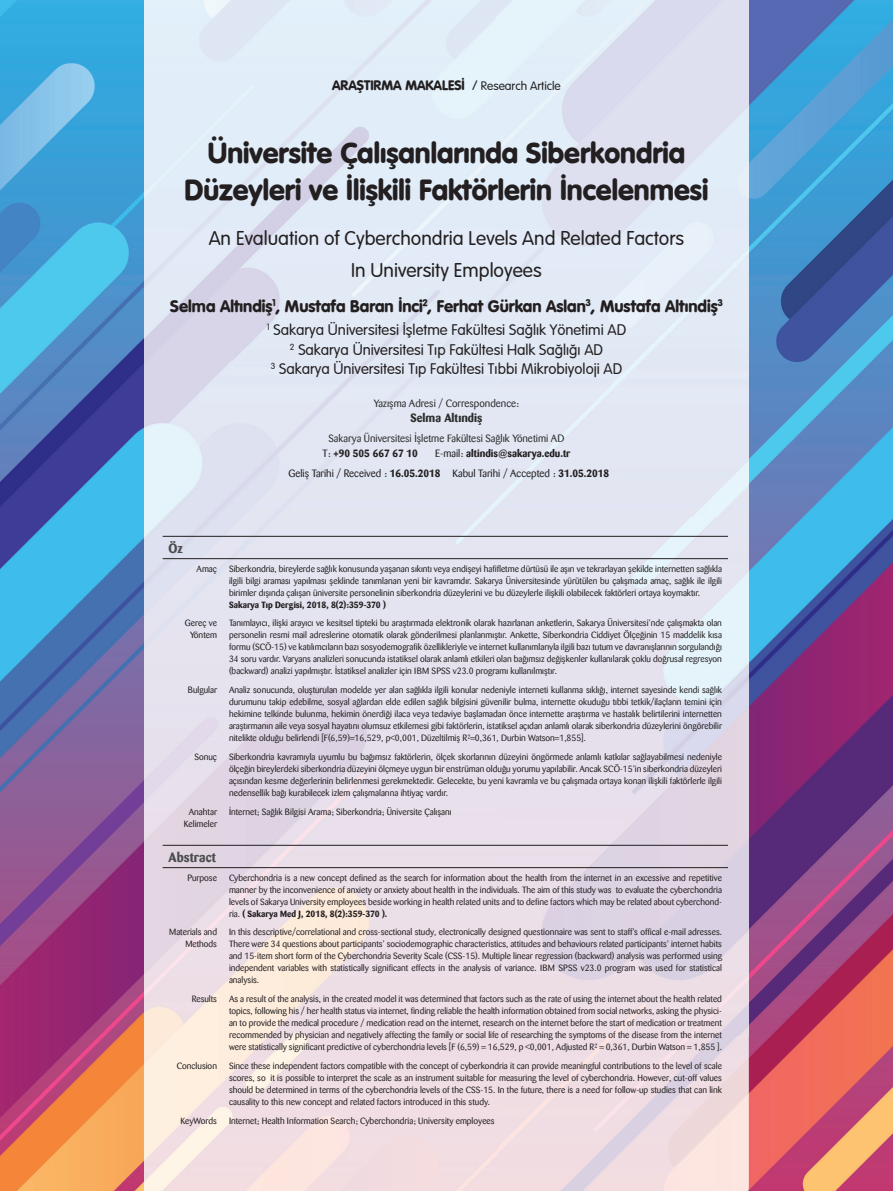
<style>
.page{position:relative;width:893px;height:1191px;background:#fff}
.page>*{position:absolute;margin:0;border:0;box-sizing:border-box;transform-origin:0 0}
.t1{font:900 28.5px/37.5px "Vag Rounded";color:#231f20;text-align:center}
.t2{font:300 19.5px/31.5px "Vag Rounded";color:#231f20;text-align:center}
.t3{font:900 16.5px "Vag Rounded";color:#231f20}
.t4{font:300 15px/19.5px "Vag Rounded";color:#231f20;text-align:center}
.t5{font:900 13.5px "Vag Rounded";color:#231f20}
.t6{font:700 13.5px "Barmeno";color:#4b4c4d}
.t7{font:700 12px "Barmeno";color:#2c2d2c}
.t8{font:10.5px/15px "Barmeno";color:#2c2d2c}
.t9{font:10.5px/20.1px "Barmeno";color:#231f20}
.t10{font:9px/12px "Barmeno";color:#231f20;text-align:justify}
.t11{font:700 9px "Barmeno";color:#231f20}
.s1{font-weight:300}
.s2{font-weight:300;font-size:12px}
.s3{color:#231f20}
.s4{font-weight:700;color:#231f20}
.s5{font-weight:700}
</style>
<div class="page">
<img style="left:0;top:0;width:893px;height:1191px">
<img style="left:144px;top:0;width:604px;height:1191px">
<hr style="left:163px;top:536px;width:60px;height:1px;background:#231f20">
<hr style="left:223px;top:536px;width:505px;height:1px;background:#231f20">
<hr style="left:163px;top:558px;width:60px;height:1px;background:#231f20">
<hr style="left:223px;top:558px;width:505px;height:1px;background:#231f20">
<hr style="left:163px;top:867px;width:60px;height:1px;background:#231f20">
<hr style="left:163px;top:845px;width:60px;height:1px;background:#231f20">
<hr style="left:223px;top:845px;width:505px;height:1px;background:#231f20">
<hr style="left:223px;top:867px;width:505px;height:1px;background:#231f20">
<h3 class="t5" style="left:332px;top:76px;width:230px">ARAŞTIRMA MAKALESİ <span class="s1">/</span> <span class="s2">Research Article</span></h3>
<h1 class="t1" style="left:185px;top:133px;width:525px">Üniversite Çalışanlarında Siberkondria<br>Düzeyleri ve İlişkili Faktörlerin İncelenmesi</h1>
<h2 class="t2" style="left:209px;top:222px;width:477px">An Evaluation of Cyberchondria Levels And Related Factors<br>In University Employees</h2>
<h3 class="t3" style="left:170px;top:295px;width:554px">Selma Altındiş<sup>1</sup>, Mustafa Baran İnci<sup>2</sup>, Ferhat Gürkan Aslan<sup>3</sup>, Mustafa Altındiş<sup>3</sup></h3>
<h3 class="t4" style="left:267px;top:320px;width:361px"><sup>1</sup> Sakarya Üniversitesi İşletme Fakültesi Sağlık Yönetimi AD<br><sup>2</sup> Sakarya Üniversitesi Tıp Fakültesi Halk Sağlığı AD<br><sup>3</sup> Sakarya Üniversitesi Tıp Fakültesi Tıbbi Mikrobiyoloji AD</h3>
<p class="t8" style="left:374px;top:395px;width:147px">Yazışma Adresi / Correspondence:</p>
<h3 class="t7" style="left:411px;top:410px;width:73px">Selma Altındiş</h3>
<p class="t8" style="left:322px;top:430px;width:243px;text-indent:6px">Sakarya Üniversitesi İşletme Fakültesi Sağlık Yönetimi AD<br><span class="s3">T:</span> <span class="s4">+90 505 667 67 10</span></p>
<p class="t9" style="left:288px;top:443px;width:322px;text-indent:147px">E-mail: <span class="s5">altindis@sakarya.edu.tr<br></span>Geliş Tarihi / Received : <span class="s5">16.05.2018</span> Kabul Tarihi / Accepted : <span class="s5">31.05.2018</span></p>
<h3 class="t6" style="left:169px;top:540px;width:16px">Öz</h3>
<p class="t10" style="left:197px;top:562px;width:22px">Amaç</p>
<p class="t10" style="left:229px;top:562px;width:494px">Siberkondria, bireylerde sağlık konusunda yaşanan sıkıntı veya endişeyi hafifletme dürtüsü ile aşırı ve tekrarlayan şekilde internetten sağlıkla ilgili bilgi araması yapılması şeklinde tanımlanan yeni bir kavramdır. Sakarya Üniversitesinde yürütülen bu çalışmada amaç, sağlık ile ilgili birimler dışında çalışan üniversite personelinin siberkondria düzeylerini ve bu düzeylerle ilişkili olabilecek faktörleri ortaya koymaktır.</p>
<p class="t11" style="left:229px;top:599px;width:159px">Sakarya Tıp Dergisi, 2018, 8(2):359-370 )</p>
<p class="t10" style="left:185px;top:617px;width:34px;text-align:center">Gereç ve<br>Yöntem</p>
<p class="t10" style="left:229px;top:617px;width:494px">Tanımlayıcı, ilişki arayıcı ve kesitsel tipteki bu araştırmada elektronik olarak hazırlanan anketlerin, Sakarya Üniversitesi’nde çalışmakta olan personelin resmi mail adreslerine otomatik olarak gönderilmesi planlanmıştır. Ankette, Siberkondria Ciddiyet Ölçeğinin 15 maddelik kısa formu (SCÖ-15) ve katılımcıların bazı sosyodemografik özellikleriyle ve internet kullanımlarıyla ilgili bazı tutum ve davranışlarının sorgulandığı 34 soru vardır. Varyans analizleri sonucunda istatiksel olarak anlamlı etkileri olan bağımsız değişkenler kullanılarak çoklu doğrusal regresyon (backward) analizi yapılmıştır. İstatiksel analizler için IBM SPSS v23.0 programı kullanılmıştır.</p>
<p class="t10" style="left:188px;top:684px;width:31px">Bulgular</p>
<p class="t10" style="left:229px;top:684px;width:494px">Analiz sonucunda, oluşturulan modelde yer alan sağlıkla ilgili konular nedeniyle interneti kullanma sıklığı, internet sayesinde kendi sağlık durumunu takip edebilme, sosyal ağlardan elde edilen sağlık bilgisini güvenilir bulma, internette okuduğu tıbbi tetkik/ilaçların temini için hekimine telkinde bulunma, hekimin önerdiği ilaca veya tedaviye başlamadan önce internette araştırma ve hastalık belirtilerini internetten araştırmanın aile veya sosyal hayatını olumsuz etkilemesi gibi faktörlerin, istatiksel açıdan anlamlı olarak siberkondria düzeylerini öngörebilir nitelikte olduğu belirlendi [F(6,59)=16,529, p&lt;0,001, Düzeltilmiş R²=0,361, Durbin Watson=1,855].</p>
<p class="t10" style="left:194px;top:751px;width:24px">Sonuç</p>
<p class="t10" style="left:229px;top:751px;width:494px">Siberkondria kavramıyla uyumlu bu bağımsız faktörlerin, ölçek skorlarının düzeyini öngörmede anlamlı katkılar sağlayabilmesi nedeniyle ölçeğin bireylerdeki siberkondria düzeyini ölçmeye uygun bir enstrüman olduğu yorumu yapılabilir. Ancak SCÖ-15’in siberkondria düzeyleri açısından kesme değerlerinin belirlenmesi gerekmektedir. Gelecekte, bu yeni kavramla ve bu çalışmada ortaya konan ilişkili faktörlerle ilgili nedensellik bağı kurabilecek izlem çalışmalarına ihtiyaç vardır.</p>
<p class="t10" style="left:184px;top:806px;width:35px;text-align:center">Anahtar<br>Kelimeler</p>
<p class="t10" style="left:229px;top:806px;width:224px">İnternet; Sağlık Bilgisi Arama; Siberkondria; Üniversite Çalışanı</p>
<h3 class="t6" style="left:169px;top:848px;width:49px">Abstract</h3>
<p class="t10" style="left:187px;top:871px;width:31px">Purpose</p>
<p class="t10" style="left:229px;top:871px;width:494px">Cyberchondria is a new concept defined as the search for information about the health from the internet in an excessive and repetitive manner by the inconvenience of anxiety or anxiety about health in the individuals. The aim of this study was to evaluate the cyberchondria levels of Sakarya University employees beside working in health related units and to define factors which may be related about cyberchond&shy;ria. <span class="s5">( Sakarya Med J, 2018, 8(2):359-370 ).</span></p>
<p class="t10" style="left:169px;top:926px;width:49px;text-align:right">Materials and<br>Methods</p>
<p class="t10" style="left:229px;top:926px;width:494px">In this descriptive/correlational and cross-sectional study, electronically designed questionnaire was sent to staff’s offical e-mail adresses.<br>There were 34 questions about participants’ sociodemographic characteristics, attitudes and behaviours related participants’ internet habits and 15-item short form of the Cyberchondria Severity Scale (CSS-15). Multiple linear regression (backward) analysis was performed using independent variables with statistically significant effects in the analysis of variance. IBM SPSS v23.0 program was used for statistical analysis.</p>
<p class="t10" style="left:192px;top:993px;width:27px">Results</p>
<p class="t10" style="left:229px;top:993px;width:494px">As a result of the analysis, in the created model it was determined that factors such as the rate of using the internet about the health related topics, following his / her health status via internet, finding reliable the health information obtained from social networks, asking the physici&shy;an to provide the medical procedure / medication read on the internet, research on the internet before the start of medication or treatment recommended by physician and negatively affecting the family or social life of researching the symptoms of the disease from the internet were statistically significant predictive of cyberchondria levels [F (6,59) = 16,529, p &lt;0,001, Adjusted R² = 0,361, Durbin Watson = 1,855 ].</p>
<p class="t10" style="left:177px;top:1060px;width:42px">Conclusion</p>
<p class="t10" style="left:229px;top:1060px;width:494px">Since these independent factors compatible with the concept of cyberkondria it can provide meaningful contributions to the level of scale scores, so it is possible to interpret the scale as an instrument suitable for measuring the level of cyberchondria. However, cut-off values should be determined in terms of the cyberchondria levels of the CSS-15. In the future, there is a need for follow-up studies that can link causality to this new concept and related factors introduced in this study.</p>
<p class="t10" style="left:180px;top:1115px;width:38px">KeyWords</p>
<p class="t10" style="left:229px;top:1115px;width:267px">Internet; Health Information Search; Cyberchondria; University employees</p>
</div>
